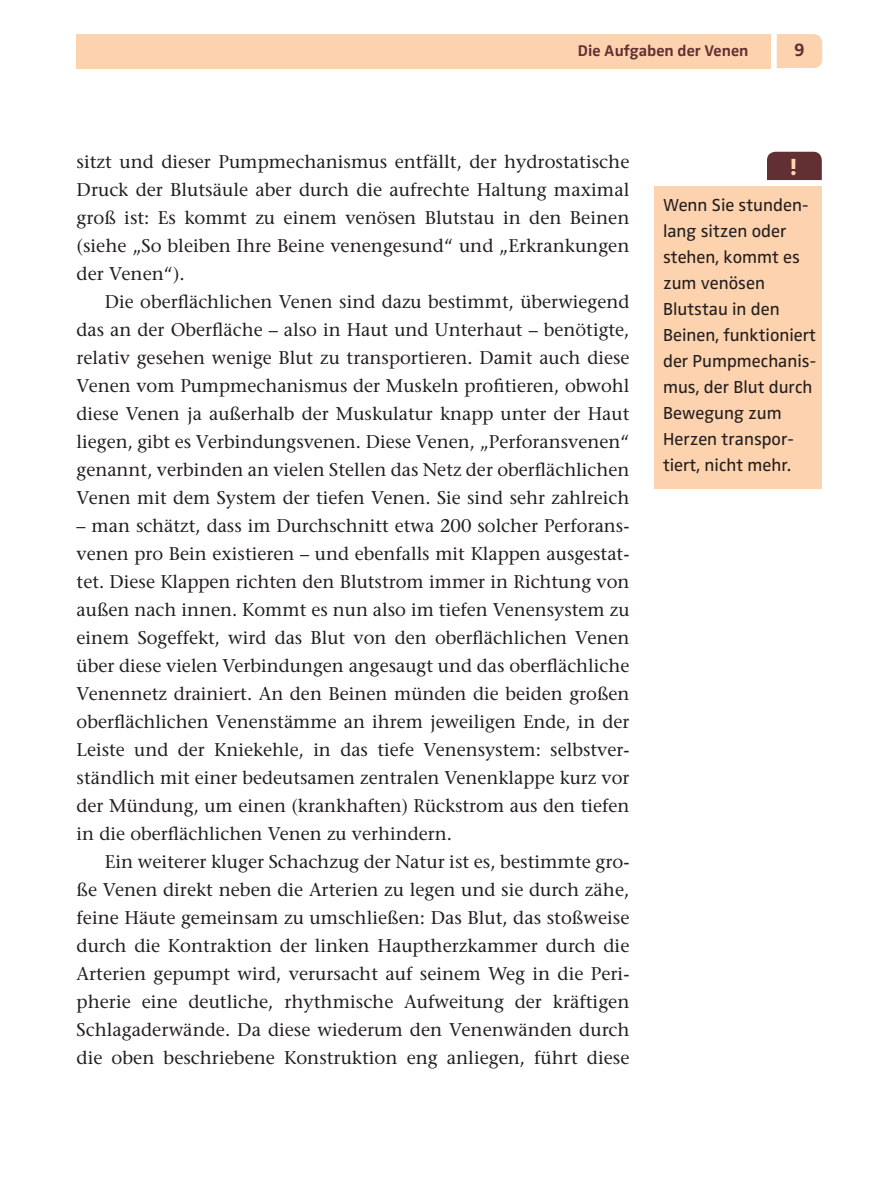
<style>
.page{position:relative;width:879px;height:1191px;background:#fff}
.page>*{position:absolute;margin:0;border:0;box-sizing:border-box;transform-origin:0 0}
.t1{font:18.4px "Stone Serif";color:#231f20}
.t2{font:700 18.4px "Zwo Pro";color:#622f33}
.t3{font:18px/26px "Zwo Pro";color:#231f20}
.t4{font:700 16px "Zwo Pro";color:#622f33}
</style>
<div class="page">
<div style="left:77px;top:34px;width:694px;height:34px;background:#fdd3af"></div>
<div style="left:777px;top:34px;width:45px;height:34px;background:#fdd3af"></div>
<div style="left:654px;top:186px;width:168px;height:302px;background:#fdd3af"></div>
<svg style="left:767px;top:152px;width:55px;height:28px;background:#6a383b"></svg>
<p class="t4" style="left:578px;top:45px;width:172px">Die Aufgaben der Venen</p>
<p class="t2" style="left:794px;top:43px;width:12px">9</p>
<p class="t1" style="left:77px;top:151px;width:554px">sitzt und dieser Pumpmechanismus entfällt, der hydrostatische</p>
<p class="t1" style="left:77px;top:179px;width:554px">Druck der Blutsäule aber durch die aufrechte Haltung maximal</p>
<p class="t1" style="left:77px;top:207px;width:554px">groß ist: Es kommt zu einem venösen Blutstau in den Beinen</p>
<p class="t1" style="left:77px;top:235px;width:554px">(siehe „So bleiben Ihre Beine venengesund“ und „Erkrankungen</p>
<p class="t1" style="left:77px;top:263px;width:110px">der Venen“).</p>
<p class="t1" style="left:105px;top:291px;width:526px">Die oberflächlichen Venen sind dazu bestimmt, überwiegend</p>
<p class="t1" style="left:77px;top:319px;width:554px">das an der Oberfläche – also in Haut und Unterhaut – benötigte,</p>
<p class="t1" style="left:77px;top:347px;width:554px">relativ gesehen wenige Blut zu transportieren. Damit auch diese</p>
<p class="t1" style="left:77px;top:375px;width:554px">Venen vom Pumpmechanismus der Muskeln profitieren, obwohl</p>
<p class="t1" style="left:77px;top:403px;width:554px">diese Venen ja außerhalb der Muskulatur knapp unter der Haut</p>
<p class="t1" style="left:77px;top:431px;width:554px">liegen, gibt es Verbindungsvenen. Diese Venen, „Perforansvenen“</p>
<p class="t1" style="left:77px;top:459px;width:554px">genannt, verbinden an vielen Stellen das Netz der oberflächlichen</p>
<p class="t1" style="left:77px;top:487px;width:554px">Venen mit dem System der tiefen Venen. Sie sind sehr zahlreich</p>
<p class="t1" style="left:77px;top:515px;width:554px">– man schätzt, dass im Durchschnitt etwa 200 solcher Perforans-</p>
<p class="t1" style="left:77px;top:543px;width:554px">venen pro Bein existieren – und ebenfalls mit Klappen ausgestat-</p>
<p class="t1" style="left:77px;top:571px;width:554px">tet. Diese Klappen richten den Blutstrom immer in Richtung von</p>
<p class="t1" style="left:77px;top:599px;width:554px">außen nach innen. Kommt es nun also im tiefen Venensystem zu</p>
<p class="t1" style="left:77px;top:627px;width:554px">einem Sogeffekt, wird das Blut von den oberflächlichen Venen</p>
<p class="t1" style="left:77px;top:655px;width:554px">über diese vielen Verbindungen angesaugt und das oberflächliche</p>
<p class="t1" style="left:77px;top:683px;width:554px">Venennetz drainiert. An den Beinen münden die beiden großen</p>
<p class="t1" style="left:77px;top:711px;width:554px">oberflächlichen Venenstämme an ihrem jeweiligen Ende, in der</p>
<p class="t1" style="left:77px;top:739px;width:554px">Leiste und der Kniekehle, in das tiefe Venensystem: selbstver-</p>
<p class="t1" style="left:77px;top:767px;width:554px">ständlich mit einer bedeutsamen zentralen Venenklappe kurz vor</p>
<p class="t1" style="left:77px;top:795px;width:554px">der Mündung, um einen (krankhaften) Rückstrom aus den tiefen</p>
<p class="t1" style="left:77px;top:823px;width:377px">in die oberflächlichen Venen zu verhindern.</p>
<p class="t1" style="left:105px;top:851px;width:526px">Ein weiterer kluger Schachzug der Natur ist es, bestimmte gro-</p>
<p class="t1" style="left:77px;top:879px;width:554px">ße Venen direkt neben die Arterien zu legen und sie durch zähe,</p>
<p class="t1" style="left:77px;top:907px;width:554px">feine Häute gemeinsam zu umschließen: Das Blut, das stoßweise</p>
<p class="t1" style="left:77px;top:935px;width:554px">durch die Kontraktion der linken Hauptherzkammer durch die</p>
<p class="t1" style="left:77px;top:963px;width:554px">Arterien gepumpt wird, verursacht auf seinem Weg in die Peri-</p>
<p class="t1" style="left:77px;top:991px;width:554px">pherie eine deutliche, rhythmische Aufweitung der kräftigen</p>
<p class="t1" style="left:77px;top:1019px;width:554px">Schlagaderwände. Da diese wiederum den Venenwänden durch</p>
<p class="t1" style="left:77px;top:1047px;width:554px">die oben beschriebene Konstruktion eng anliegen, führt diese</p>
<p class="t3" style="left:663px;top:193px;width:155px">Wenn Sie stunden&shy;lang sitzen oder stehen, kommt es zum venösen<br>Blutstau in den<br>Beinen, funktioniert der Pumpmechanis&shy;mus, der Blut durch<br>Bewegung zum<br>Herzen transpor&shy;tiert, nicht mehr.</p>
</div>
